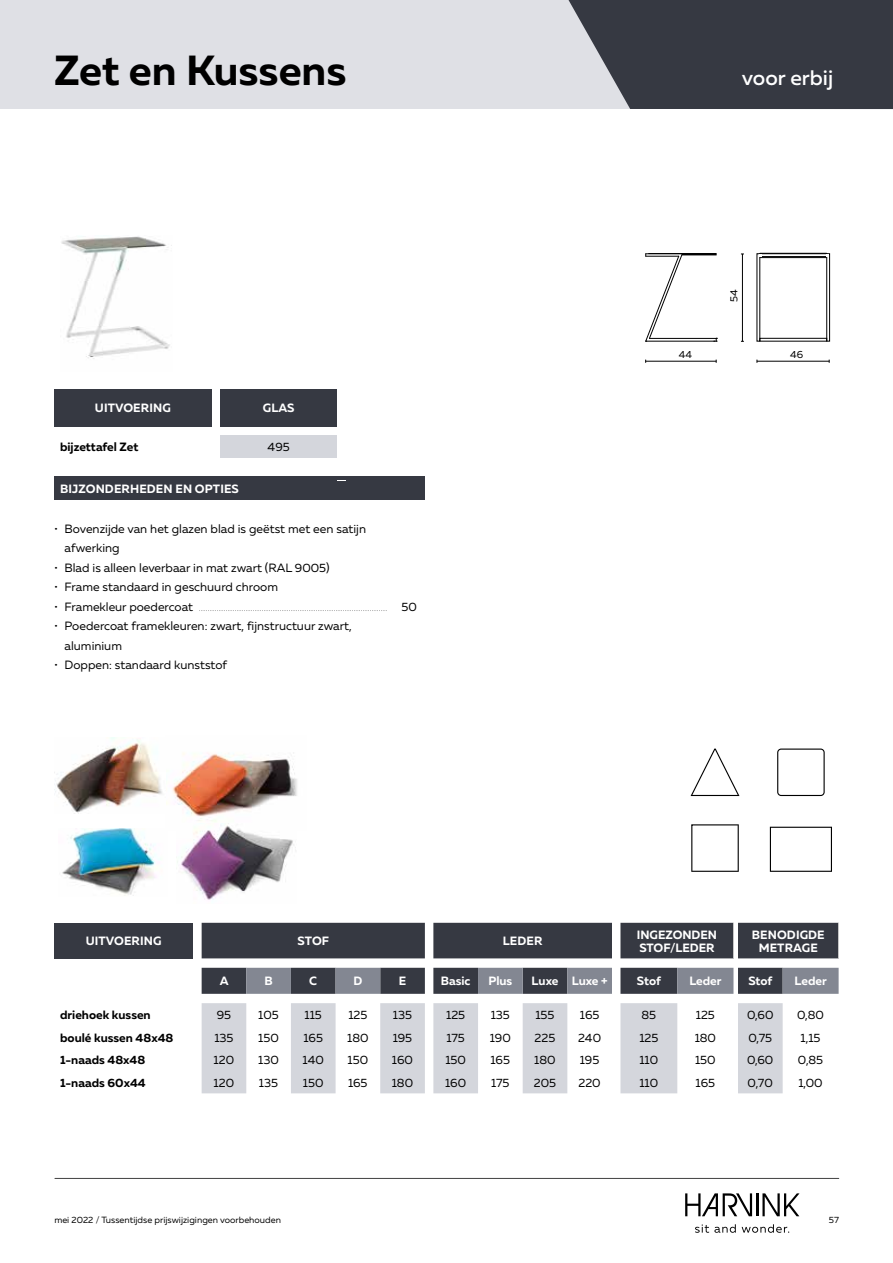
<style>
.page{position:relative;width:893px;height:1263px;background:#fff}
.page>*{position:absolute;margin:0;border:0;box-sizing:border-box;transform-origin:0 0}
.t1{font:700 42px "Muller";color:#000}
.t2{font:500 21px "Muller";color:#fff}
.t3{font:12px/19.5px "Muller";color:#000}
.t4{font:700 12px/13.5px "Muller";letter-spacing:.01em;color:#fff}
.t5{font:700 12px "Muller";color:#000}
.t6{font:10.35px "Muller";color:#000}
.t7{font:9px "Muller";color:#000}
</style>
<div class="page">
<div style="left:0;top:0;width:893px;height:109px;background:#dfe0e5"></div>
<hr style="left:756px;top:1193px;width:2px;height:23px;background:#000">
<svg style="left:762px;top:1193px;width:37px;height:23px"></svg>
<svg style="left:685px;top:1193px;width:67px;height:23px"></svg>
<svg style="left:695px;top:1224px;width:41px;height:9px"></svg>
<svg style="left:742px;top:1224px;width:47px;height:9px"></svg>
<hr style="left:55px;top:1178px;width:784px;height:1px;background:#000">
<hr style="left:646px;top:341px;width:70px;height:1px;background:#000">
<hr style="left:649px;top:338px;width:67px;height:1px;background:#000">
<svg style="left:645px;top:253px;width:38px;height:89px"></svg>
<div style="left:682px;top:253px;width:34px;height:2px;border:1px solid #000"></div>
<hr style="left:742px;top:254px;width:1px;height:87px;background:#000">
<hr style="left:646px;top:361px;width:70px;height:1px;background:#000">
<hr style="left:757px;top:361px;width:72px;height:1px;background:#000">
<div style="left:759px;top:338px;width:68px;height:3px;border:1px solid #000"></div>
<div style="left:759px;top:253px;width:68px;height:4px;border:1px solid #000"></div>
<div style="left:826px;top:253px;width:4px;height:88px;border:1px solid #000"></div>
<hr style="left:648px;top:253px;width:68px;height:1px;background:#000">
<hr style="left:760px;top:253px;width:67px;height:1px;background:#000">
<hr style="left:760px;top:257px;width:67px;height:1px;background:#000">
<img style="left:61px;top:236px;width:111px;height:123px">
<svg style="left:199px;top:610px;width:188px;height:1px"></svg>
<div style="left:54px;top:476px;width:370px;height:24px;background:#363942"></div>
<div style="left:54px;top:389px;width:158px;height:37px;background:#363942"></div>
<div style="left:220px;top:389px;width:117px;height:37px;background:#363942"></div>
<div style="left:220px;top:435px;width:117px;height:23px;background:#d4d6dc"></div>
<div style="left:54px;top:923px;width:139px;height:35px;background:#363942"></div>
<svg style="left:202px;top:923px;width:637px;height:71px;fill:#363942"></svg>
<svg style="left:246px;top:968px;width:593px;height:26px;background:#646871"></svg>
<svg style="left:202px;top:1003px;width:581px;height:90px;fill:#d4d6dc"></svg>
<hr style="left:733px;top:923px;width:1px;height:35px;background:#c6c6c6">
<hr style="left:838px;top:923px;width:1px;height:35px;background:#c6c6c6">
<img style="left:166px;top:752px;width:131px;height:72px">
<img style="left:54px;top:737px;width:108px;height:77px">
<img style="left:177px;top:824px;width:119px;height:76px">
<img style="left:62px;top:828px;width:94px;height:68px">
<svg style="left:777px;top:748px;width:48px;height:48px"></svg>
<svg style="left:691px;top:824px;width:48px;height:48px"></svg>
<svg style="left:770px;top:827px;width:62px;height:45px"></svg>
<svg style="left:690px;top:748px;width:49px;height:48px"></svg>
<svg style="left:568px;top:0;width:325px;height:109px;background:#464951"></svg>
<h1 class="t1" style="left:54px;top:44px;width:294px">Zet en Kussens</h1>
<p class="t4" style="left:95px;top:401px;width:77px">UITVOERING</p>
<p class="t4" style="left:263px;top:401px;width:33px">GLAS</p>
<p class="t5" style="left:60px;top:440px;width:80px">bijzettafel Zet</p>
<p class="t3" style="left:268px;top:437px;width:24px">495</p>
<p class="t4" style="left:60px;top:482px;width:180px">BIJZONDERHEDEN EN OPTIES</p>
<p class="t3" style="left:65px;top:519px;width:303px;text-indent:-11px">• Bovenzijde van het glazen blad is geëtst met een satijn afwerking</p>
<p class="t3" style="left:54px;top:558px;width:277px">• Blad is alleen leverbaar in mat zwart (RAL 9005)</p>
<p class="t3" style="left:54px;top:577px;width:226px">• Frame standaard in geschuurd chroom</p>
<p class="t3" style="left:54px;top:597px;width:141px">• Framekleur poedercoat</p>
<p class="t3" style="left:402px;top:597px;width:17px">50</p>
<p class="t3" style="left:65px;top:616px;width:289px;text-indent:-11px">• Poedercoat framekleuren: zwart, fijnstructuur zwart, aluminium</p>
<p class="t3" style="left:54px;top:655px;width:175px">• Doppen: standaard kunststof</p>
<h2 class="t2" style="left:742px;top:65px;width:93px">voor erbij</h2>
<p class="t6" style="left:727px;top:302px;width:14px;rotate:-90deg">54</p>
<p class="t6" style="left:679px;top:348px;width:15px">44</p>
<p class="t6" style="left:790px;top:348px;width:15px">46</p>
<p class="t4" style="left:86px;top:934px;width:77px">UITVOERING</p>
<p class="t4" style="left:298px;top:934px;width:33px">STOF</p>
<p class="t4" style="left:503px;top:934px;width:41px">LEDER</p>
<p class="t4" style="left:637px;top:927px;width:82px">INGEZONDEN<br>STOF/LEDER</p>
<p class="t4" style="left:752px;top:927px;width:74px;text-align:center">BENODIGDE<br>METRAGE</p>
<p class="t4" style="left:220px;top:974px;width:10px">A</p>
<p class="t4" style="left:264px;top:974px;width:10px">B</p>
<p class="t4" style="left:309px;top:974px;width:9px">C</p>
<p class="t4" style="left:353px;top:974px;width:10px">D</p>
<p class="t4" style="left:399px;top:974px;width:9px">E</p>
<p class="t4" style="left:441px;top:974px;width:31px">Basic</p>
<p class="t4" style="left:488px;top:974px;width:25px">Plus</p>
<p class="t4" style="left:532px;top:974px;width:77px">Luxe Luxe +</p>
<p class="t4" style="left:637px;top:974px;width:25px">Stof</p>
<p class="t4" style="left:689px;top:974px;width:34px">Leder</p>
<p class="t4" style="left:748px;top:974px;width:25px">Stof</p>
<p class="t4" style="left:795px;top:974px;width:34px">Leder</p>
<p class="t5" style="left:60px;top:1007px;width:92px">driehoek kussen</p>
<p class="t3" style="left:217px;top:1005px;width:16px">95</p>
<p class="t3" style="left:258px;top:1005px;width:22px">105</p>
<p class="t3" style="left:305px;top:1005px;width:19px">115</p>
<p class="t3" style="left:348px;top:1005px;width:20px">125</p>
<p class="t3" style="left:393px;top:1005px;width:21px">135</p>
<p class="t3" style="left:446px;top:1005px;width:20px">125</p>
<p class="t3" style="left:491px;top:1005px;width:21px">135</p>
<p class="t3" style="left:535px;top:1005px;width:21px">155</p>
<p class="t3" style="left:580px;top:1005px;width:21px">165</p>
<p class="t3" style="left:641px;top:1005px;width:16px">85</p>
<p class="t3" style="left:696px;top:1005px;width:20px">125</p>
<p class="t3" style="left:747px;top:1005px;width:28px">0,60</p>
<p class="t3" style="left:797px;top:1005px;width:28px">0,80</p>
<p class="t5" style="left:60px;top:1030px;width:115px">boulé kussen 48x48</p>
<p class="t3" style="left:214px;top:1027px;width:21px">135</p>
<p class="t3" style="left:258px;top:1027px;width:22px">150</p>
<p class="t3" style="left:303px;top:1027px;width:21px">165</p>
<p class="t3" style="left:347px;top:1027px;width:23px">180</p>
<p class="t3" style="left:393px;top:1027px;width:21px">195</p>
<p class="t3" style="left:446px;top:1027px;width:20px">175</p>
<p class="t3" style="left:490px;top:1027px;width:23px">190</p>
<p class="t3" style="left:535px;top:1027px;width:22px">225</p>
<p class="t3" style="left:578px;top:1027px;width:25px">240</p>
<p class="t3" style="left:639px;top:1027px;width:20px">125</p>
<p class="t3" style="left:695px;top:1027px;width:23px">180</p>
<p class="t3" style="left:748px;top:1027px;width:25px">0,75</p>
<p class="t3" style="left:801px;top:1027px;width:21px">1,15</p>
<p class="t5" style="left:60px;top:1052px;width:87px">1-naads 48x48</p>
<p class="t3" style="left:214px;top:1050px;width:22px">120</p>
<p class="t3" style="left:258px;top:1050px;width:22px">130</p>
<p class="t3" style="left:303px;top:1050px;width:23px">140</p>
<p class="t3" style="left:348px;top:1050px;width:22px">150</p>
<p class="t3" style="left:392px;top:1050px;width:23px">160</p>
<p class="t3" style="left:445px;top:1050px;width:22px">150</p>
<p class="t3" style="left:490px;top:1050px;width:21px">165</p>
<p class="t3" style="left:534px;top:1050px;width:23px">180</p>
<p class="t3" style="left:580px;top:1050px;width:21px">195</p>
<p class="t3" style="left:639px;top:1050px;width:20px">110</p>
<p class="t3" style="left:695px;top:1050px;width:22px">150</p>
<p class="t3" style="left:747px;top:1050px;width:28px">0,60</p>
<p class="t3" style="left:798px;top:1050px;width:27px">0,85</p>
<p class="t5" style="left:60px;top:1075px;width:87px">1-naads 60x44</p>
<p class="t3" style="left:214px;top:1073px;width:22px">120</p>
<p class="t3" style="left:259px;top:1073px;width:21px">135</p>
<p class="t3" style="left:303px;top:1073px;width:22px">150</p>
<p class="t3" style="left:348px;top:1073px;width:21px">165</p>
<p class="t3" style="left:392px;top:1073px;width:23px">180</p>
<p class="t3" style="left:445px;top:1073px;width:23px">160</p>
<p class="t3" style="left:491px;top:1073px;width:20px">175</p>
<p class="t3" style="left:534px;top:1073px;width:24px">205</p>
<p class="t3" style="left:578px;top:1073px;width:24px">220</p>
<p class="t3" style="left:639px;top:1073px;width:20px">110</p>
<p class="t3" style="left:695px;top:1073px;width:21px">165</p>
<p class="t3" style="left:748px;top:1073px;width:27px">0,70</p>
<p class="t3" style="left:798px;top:1073px;width:26px">1,00</p>
<p class="t7" style="left:54px;top:1214px;width:228px">mei 2022 / Tussentijdse prijswijzigingen voorbehouden</p>
<p class="t7" style="left:829px;top:1214px;width:12px">57</p>
</div>
